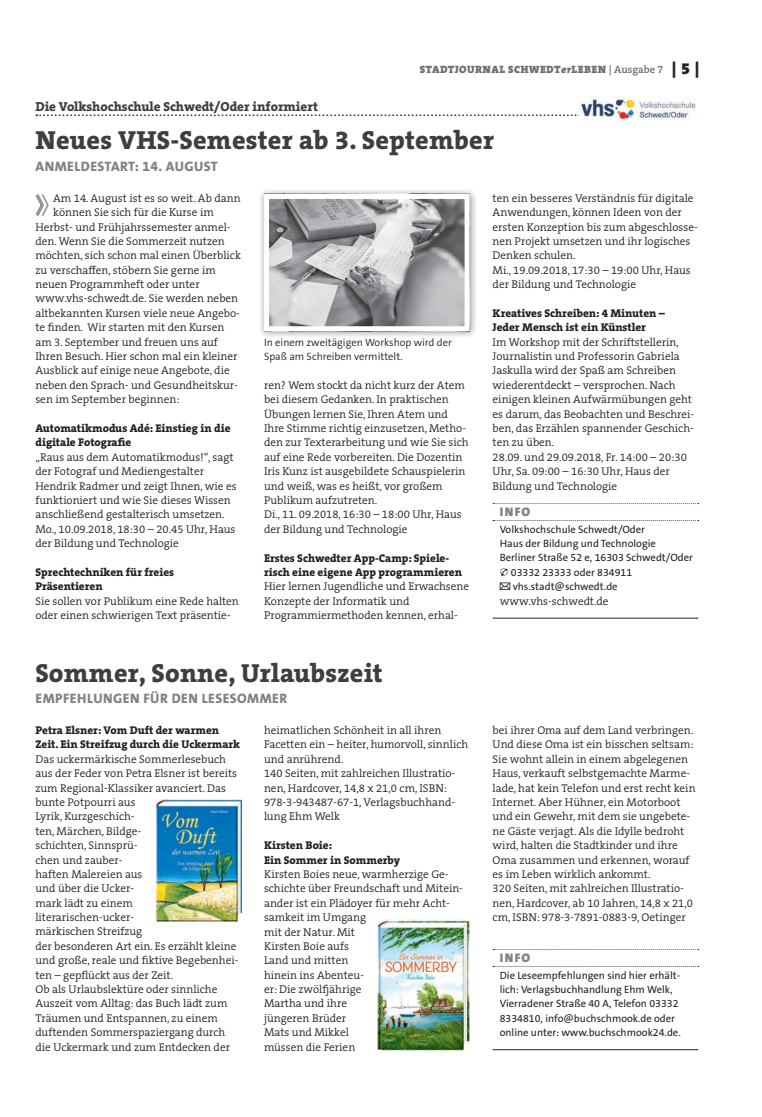
<style>
.page{position:relative;width:762px;height:1117px;background:#fff}
.page>*{position:absolute;margin:0;border:0;box-sizing:border-box;transform-origin:0 0}
.t1{font:800 26.25px "The Serif B W8";letter-spacing:.01em;color:#3e3e3f}
.t2{font:800 13.75px "The Sans B W8";letter-spacing:.035em;color:#808285}
.t3{font:800 13.12px "The Serif B W8";color:#3e3e3f}
.t4{font:900 12.5px "The Sans B W9";letter-spacing:.11em;color:#808285}
.t5{font:300 11.25px/14.4px "The Serif B W4";color:#231f20}
.t6{font:800 11.25px/14.4px "The Serif B W8";color:#231f20}
.t7{font:10.62px/14.4px "The Sans B W5 Plain";color:#231f20}
.t8{font:300 10.62px/14.4px "The Sans B W4";color:#231f20}
.t9{font:900 10.62px "The Serif B W9";letter-spacing:.045em;color:#6c6d70}
.s1{font-style:italic}
.s2{font-family:"The Serif B W6";font-weight:600}
.s3{font-size:16.25px;color:#231f20}
</style>
<div class="page">
<svg style="left:493px;top:503px;width:206px;height:1px"></svg>
<svg style="left:493px;top:520px;width:206px;height:1px"></svg>
<hr style="left:493px;top:617px;width:205px;height:1px;background:#231f20">
<div style="left:258px;top:188px;width:219px;height:151px;background:#231f20;opacity:.45"></div>
<img style="left:270px;top:200px;width:193px;height:125px">
<div style="left:264px;top:194px;width:205px;height:137px;border:5px solid #fff"></div>
<svg style="left:35px;top:194px;width:14px;height:22px"></svg>
<svg style="left:36px;top:114px;width:543px;height:2px"></svg>
<img style="left:580px;top:97px;width:116px;height:24px">
<hr style="left:493px;top:1048px;width:205px;height:1px;background:#231f20">
<img style="left:156px;top:799px;width:85px;height:121px">
<img style="left:377px;top:919px;width:92px;height:131px">
<p class="t3" style="left:35px;top:97px;width:284px">Die Volkshochschule Schwedt/Oder informiert</p>
<p class="t9" style="left:420px;top:63px;width:281px">STADTJOURNAL SCHWEDT<span class="s1">er</span>LEBEN <span class="s2">| Ausgabe 7</span> <span class="s3">| 5 |</span></p>
<h1 class="t1" style="left:35px;top:123px;width:460px">Neues VHS-Semester ab 3. September</h1>
<p class="t2" style="left:36px;top:157px;width:184px">ANMELDESTART: 14. AUGUST</p>
<p class="t5" style="left:53px;top:191px;width:189px">Am 14. August ist es so weit. Ab dann</p>
<p class="t5" style="left:53px;top:205px;width:162px">können Sie sich für die Kurse im</p>
<p class="t5" style="left:35px;top:219px;width:197px">Herbst- und Frühjahrssemester anmel-</p>
<p class="t5" style="left:35px;top:234px;width:191px">den. Wenn Sie die Sommerzeit nutzen</p>
<p class="t5" style="left:35px;top:248px;width:207px">möchten, sich schon mal einen Überblick</p>
<p class="t5" style="left:35px;top:263px;width:182px">zu verschaffen, stöbern Sie gerne im</p>
<p class="t5" style="left:35px;top:277px;width:166px">neuen Programmheft oder unter</p>
<p class="t5" style="left:35px;top:291px;width:204px">www.vhs-schwedt.de. Sie werden neben</p>
<p class="t5" style="left:35px;top:306px;width:206px">altbekannten Kursen viele neue Angebo-</p>
<p class="t5" style="left:35px;top:320px;width:190px">te finden. Wir starten mit den Kursen</p>
<p class="t5" style="left:35px;top:334px;width:184px">am 3. September und freuen uns auf</p>
<p class="t5" style="left:35px;top:349px;width:204px">Ihren Besuch. Hier schon mal ein kleiner</p>
<p class="t5" style="left:35px;top:363px;width:196px">Ausblick auf einige neue Angebote, die</p>
<p class="t5" style="left:35px;top:378px;width:204px">neben den Sprach- und Gesundheitskur-</p>
<p class="t5" style="left:35px;top:392px;width:146px">sen im September beginnen:</p>
<p class="t6" style="left:35px;top:421px;width:197px">Automatikmodus Adé: Einstieg in die digitale Fotografie</p>
<p class="t5" style="left:35px;top:449px;width:203px">„Raus aus dem Automatikmodus!“, sagt der Fotograf und Mediengestalter Hendrik Radmer und zeigt Ihnen, wie es funktioniert und wie Sie dieses Wissen anschließend gestalterisch umsetzen.<br>Mo., 10.09.2018, 18:30 – 20.45 Uhr, Haus der Bildung und Technologie</p>
<p class="t6" style="left:35px;top:564px;width:140px">Sprechtechniken für freies<br>Präsentieren</p>
<p class="t5" style="left:35px;top:593px;width:205px">Sie sollen vor Publikum eine Rede halten oder einen schwierigen Text präsentie-</p>
<p class="t5" style="left:493px;top:191px;width:207px">ten ein besseres Verständnis für digitale Anwendungen, können Ideen von der ersten Konzeption bis zum abgeschlosse&shy;nen Projekt umsetzen und ihr logisches Denken schulen.<br>Mi., 19.09.2018, 17:30 – 19:00 Uhr, Haus der Bildung und Technologie</p>
<p class="t6" style="left:493px;top:306px;width:174px">Kreatives Schreiben: 4 Minuten –<br>Jeder Mensch ist ein Künstler</p>
<p class="t5" style="left:493px;top:334px;width:203px">Im Workshop mit der Schriftstellerin, Journalistin und Professorin Gabriela Jaskulla wird der Spaß am Schreiben wiederentdeckt – versprochen. Nach einigen kleinen Aufwärmübungen geht es darum, das Beobachten und Beschrei&shy;ben, das Erzählen spannender Geschich&shy;ten zu üben.<br>28.09. und 29.09.2018, Fr. 14:00 – 20:30<br>Uhr, Sa. 09:00 – 16:30 Uhr, Haus der Bildung und Technologie</p>
<p class="t4" style="left:500px;top:503px;width:32px">INFO</p>
<p class="t7" style="left:500px;top:522px;width:147px">Volkshochschule Schwedt/Oder</p>
<p class="t7" style="left:500px;top:536px;width:158px">Haus der Bildung und Technologie</p>
<p class="t7" style="left:500px;top:550px;width:195px">Berliner Straße 52 e, 16303 Schwedt/Oder</p>
<p class="t7" style="left:511px;top:565px;width:123px">03332 23333 oder 834911</p>
<p class="t7" style="left:513px;top:579px;width:106px">vhs.stadt@schwedt.de</p>
<p class="t5" style="left:500px;top:593px;width:110px">www.vhs-schwedt.de</p>
<p class="t8" style="left:264px;top:335px;width:189px">In einem zweitägigen Workshop wird der<br>Spaß am Schreiben vermittelt.</p>
<p class="t5" style="left:264px;top:378px;width:206px">ren? Wem stockt da nicht kurz der Atem bei diesem Gedanken. In praktischen Übungen lernen Sie, Ihren Atem und Ihre Stimme richtig einzusetzen, Metho&shy;den zur Texterarbeitung und wie Sie sich auf eine Rede vorbereiten. Die Dozentin Iris Kunz ist ausgebildete Schauspielerin und weiß, was es heißt, vor großem Publikum aufzutreten.<br>Di., 11. 09.2018, 16:30 – 18:00 Uhr, Haus der Bildung und Technologie</p>
<p class="t6" style="left:264px;top:550px;width:199px">Erstes Schwedter App-Camp: Spiele&shy;risch eine eigene App programmieren</p>
<p class="t5" style="left:264px;top:579px;width:207px">Hier lernen Jugendliche und Erwachsene<br>Konzepte der Informatik und<br>Programmiermethoden kennen, erhal-</p>
<h1 class="t1" style="left:35px;top:655px;width:349px">Sommer, Sonne, Urlaubszeit</h1>
<p class="t2" style="left:36px;top:689px;width:253px">EMPFEHLUNGEN FÜR DEN LESESOMMER</p>
<p class="t6" style="left:35px;top:722px;width:206px">Petra Elsner: Vom Duft der warmen<br>Zeit. Ein Streifzug durch die Uckermark</p>
<p class="t5" style="left:35px;top:751px;width:204px">Das uckermärkische Sommerlesebuch aus der Feder von Petra Elsner ist bereits zum Regional-Klassiker avanciert. Das bunte Potpourri aus<br>Lyrik, Kurzgeschich-<br>ten, Märchen, Bildge-<br>schichten, Sinnsprü-<br>chen und zauber-<br>haften Malereien aus<br>und über die Ucker-<br>mark lädt zu einem<br>literarischen-ucker-<br>märkischen Streifzug<br>der besonderen Art ein. Es erzählt kleine und große, reale und fiktive Begebenhei&shy;ten – gepflückt aus der Zeit.<br>Ob als Urlaubslektüre oder sinnliche<br>Auszeit vom Alltag: das Buch lädt zum<br>Träumen und Entspannen, zu einem duftenden Sommerspaziergang durch die Uckermark und zum Entdecken der</p>
<p class="t5" style="left:264px;top:723px;width:206px">heimatlichen Schönheit in all ihren<br>Facetten ein – heiter, humorvoll, sinnlich und anrührend.<br>140 Seiten, mit zahlreichen Illustratio&shy;nen, Hardcover, 14,8 x 21,0 cm, ISBN:<br>978-3-943487-67-1, Verlagsbuchhand&shy;lung Ehm Welk</p>
<p class="t6" style="left:264px;top:837px;width:138px">Kirsten Boie:<br>Ein Sommer in Sommerby</p>
<p class="t5" style="left:264px;top:866px;width:200px">Kirsten Boies neue, warmherzige Ge&shy;schichte über Freundschaft und Mitein&shy;ander ist ein Plädoyer für mehr Acht&shy;samkeit im Umgang<br>mit der Natur. Mit<br>Kirsten Boie aufs<br>Land und mitten<br>hinein ins Abenteu-<br>er: Die zwölfjährige<br>Martha und ihre<br>jüngeren Brüder<br>Mats und Mikkel<br>müssen die Ferien</p>
<p class="t5" style="left:493px;top:723px;width:204px">bei ihrer Oma auf dem Land verbringen.<br>Und diese Oma ist ein bisschen seltsam:<br>Sie wohnt allein in einem abgelegenen Haus, verkauft selbstgemachte Marme&shy;lade, hat kein Telefon und erst recht kein Internet. Aber Hühner, ein Motorboot und ein Gewehr, mit dem sie ungebete&shy;ne Gäste verjagt. Als die Idylle bedroht wird, halten die Stadtkinder und ihre Oma zusammen und erkennen, worauf es im Leben wirklich ankommt.<br>320 Seiten, mit zahlreichen Illustratio&shy;nen, Hardcover, ab 10 Jahren, 14,8 x 21,0 cm, ISBN: 978-3-7891-0883-9, Oetinger</p>
<p class="t4" style="left:500px;top:949px;width:32px">INFO</p>
<p class="t7" style="left:500px;top:967px;width:183px">Die Leseempfehlungen sind hier erhält&shy;lich: Verlagsbuchhandlung Ehm Welk, Vierradener Straße 40 A, Telefon 03332<br>8334810, info@buchschmook.de oder online unter: www.buchschmook24.de.</p>
</div>
